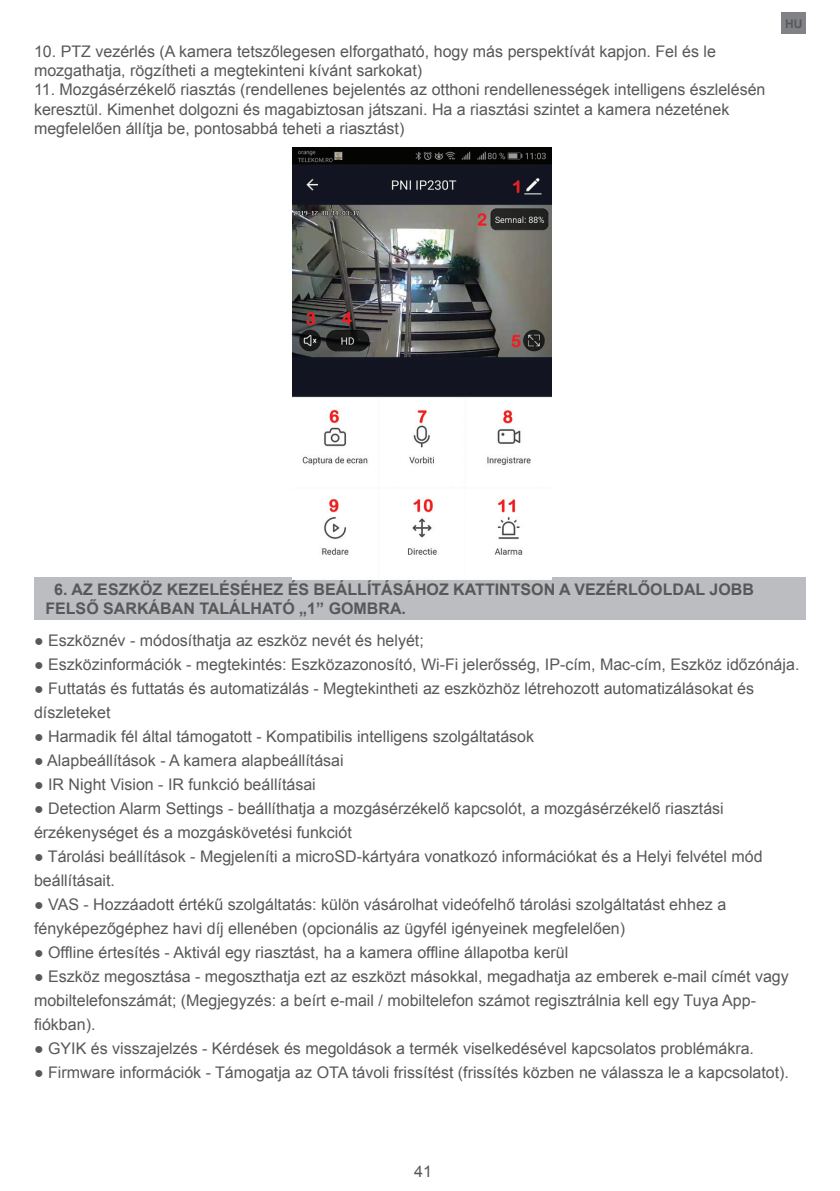
<style>
.page{position:relative;width:840px;height:1191px;background:#fff}
.page>*{position:absolute;margin:0;border:0;box-sizing:border-box;transform-origin:0 0}
.t1{font:16px/24px "Arial";color:#57585a}
.UPPERCASE_TITLE{font:700 16px/19.2px "Arial";color:#57585a}
.t2{font:700 12px "Arial";color:#57585a}
</style>
<div class="page">
<div style="left:781px;top:12px;width:24px;height:22px;background:#808285"></div>
<div style="left:34px;top:577px;width:771px;height:43px;background:#bcbdc0"></div>
<img style="left:292px;top:147px;width:259px;height:432px">
<p class="t1" style="left:34px;top:42px;width:683px;line-height:19.2px">10. PTZ vezérlés (A kamera tetszőlegesen elforgatható, hogy más perspektívát kapjon. Fel és le mozgathatja, rögzítheti a megtekinteni kívánt sarkokat)</p>
<p class="t1" style="left:34px;top:80px;width:732px;line-height:19.2px">11. Mozgásérzékelő riasztás (rendellenes bejelentés az otthoni rendellenességek intelligens észlelésén keresztül. Kimenhet dolgozni és magabiztosan játszani. Ha a riasztási szintet a kamera nézetének megfelelően állítja be, pontosabbá teheti a riasztást)</p>
<p class="t2" style="left:784px;top:15px;width:19px">HU</p>
<p class="UPPERCASE_TITLE" style="left:45px;top:580px;width:709px;text-indent:9px">6. AZ ESZKÖZ KEZELÉSÉHEZ ÉS BEÁLLÍTÁSÁHOZ KATTINTSON A VEZÉRLŐOLDAL JOBB<br>FELSŐ SARKÁBAN TALÁLHATÓ „1” GOMBRA.</p>
<p class="t1" style="left:34px;top:628px;width:391px">● Eszköznév - módosíthatja az eszköz nevét és helyét;</p>
<p class="t1" style="left:34px;top:652px;width:766px">● Eszközinformációk - megtekintés: Eszközazonosító, Wi-Fi jelerősség, IP-cím, Mac-cím, Eszköz időzónája.</p>
<p class="t1" style="left:34px;top:676px;width:721px">● Futtatás és futtatás és automatizálás - Megtekintheti az eszközhöz létrehozott automatizálásokat és díszleteket</p>
<p class="t1" style="left:34px;top:724px;width:501px">● Harmadik fél által támogatott - Kompatibilis intelligens szolgáltatások</p>
<p class="t1" style="left:34px;top:748px;width:311px">● Alapbeállítások - A kamera alapbeállításai</p>
<p class="t1" style="left:34px;top:772px;width:283px">● IR Night Vision - IR funkció beállításai</p>
<p class="t1" style="left:34px;top:796px;width:691px">● Detection Alarm Settings - beállíthatja a mozgásérzékelő kapcsolót, a mozgásérzékelő riasztási érzékenységet és a mozgáskövetési funkciót</p>
<p class="t1" style="left:34px;top:844px;width:729px">● Tárolási beállítások - Megjeleníti a microSD-kártyára vonatkozó információkat és a Helyi felvétel mód beállításait.</p>
<p class="t1" style="left:34px;top:892px;width:693px">● VAS - Hozzáadott értékű szolgáltatás: külön vásárolhat videófelhő tárolási szolgáltatást ehhez a fényképezőgéphez havi díj ellenében (opcionális az ügyfél igényeinek megfelelően)</p>
<p class="t1" style="left:34px;top:940px;width:535px">● Offline értesítés - Aktivál egy riasztást, ha a kamera offline állapotba kerül</p>
<p class="t1" style="left:34px;top:964px;width:755px">● Eszköz megosztása - megoszthatja ezt az eszközt másokkal, megadhatja az emberek e-mail címét vagy mobiltelefonszámát; (Megjegyzés: a beírt e-mail / mobiltelefon számot regisztrálnia kell egy Tuya App&shy;fiókban).</p>
<p class="t1" style="left:34px;top:1036px;width:721px">● GYIK és visszajelzés - Kérdések és megoldások a termék viselkedésével kapcsolatos problémákra.</p>
<p class="t1" style="left:34px;top:1060px;width:756px">● Firmware információk - Támogatja az OTA távoli frissítést (frissítés közben ne válassza le a kapcsolatot).</p>
<p class="t1" style="left:414px;top:1159px;width:19px">41</p>
</div>
